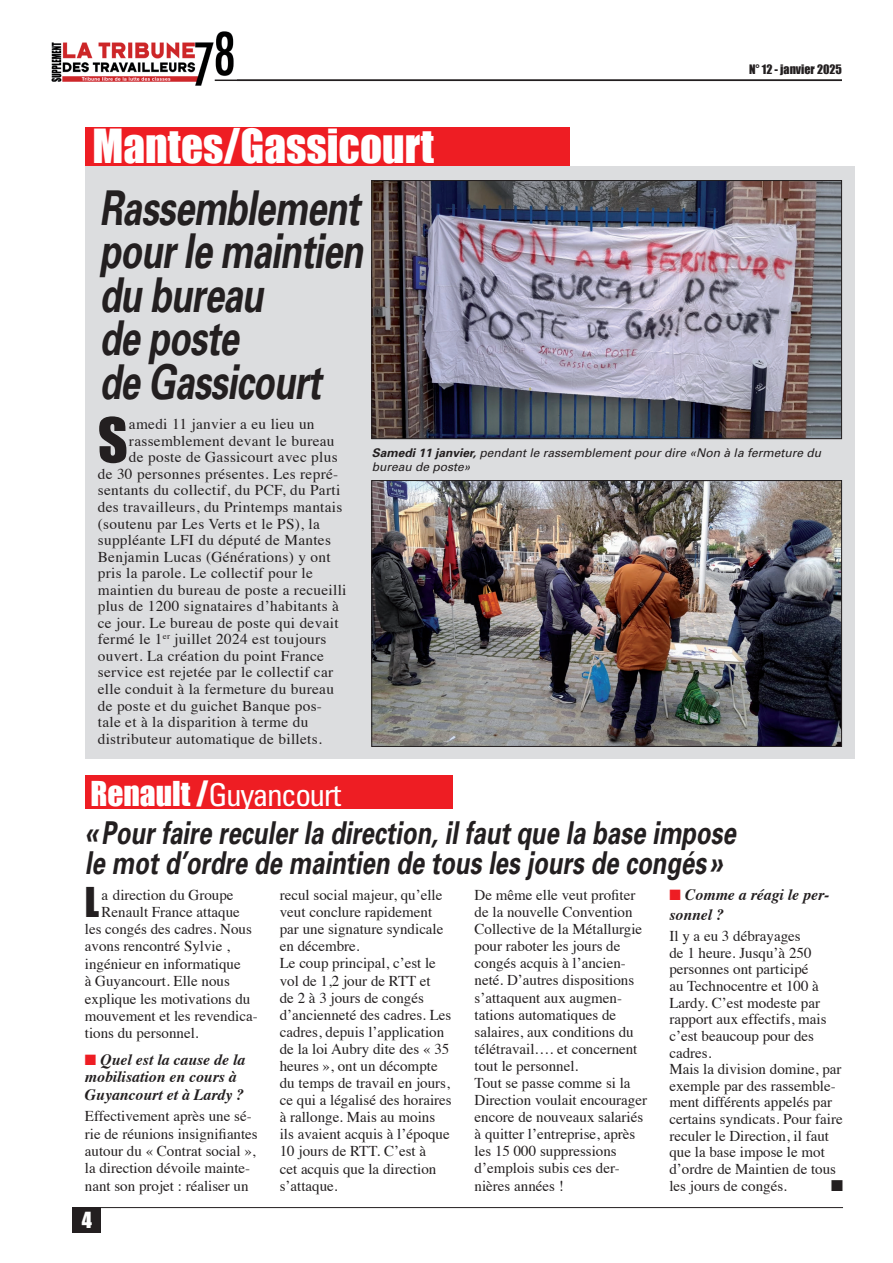
<style>
.page{position:relative;width:893px;height:1263px;background:#fff}
.page>*{position:absolute;margin:0;border:0;box-sizing:border-box;transform-origin:0 0}
.t1{font:56.85px "Impact";color:#231f20}
.t2{font:italic 700 48px/43.5px "Univers";letter-spacing:-.02em;color:#231f20;scale:.73 1}
.t3{font:43.2px "Impact";color:#fff}
.t4{font:37.8px "Impact";color:#231f20}
.t5{font:italic 700 31.5px/38.4px "Univers";color:#231f20;scale:.76 1}
.t6{font:20.4px "Impact";color:#fff}
.t7{font:italic 700 15.75px/17.2px "Times";color:#231f20}
.t8{font:15.75px "Zapf Dingbats ITC";color:#231f20}
.t9{font:15px/17.1px "Times";color:#231f20}
.t10{font:15px "Times";letter-spacing:.02em;color:#231f20}
.t11{font:italic 12px "Univers";color:#231f20}
.t12{font:12px "Impact";color:#231f20}
.s1{font-weight:700}
.s2{font-family:"Impact";font-weight:400;font-style:normal;color:#fff}
.s3{font-weight:400;font-style:normal;font-stretch:condensed;color:#fff}
.s4{color:#ee1d23}
</style>
<div class="page">
<div style="left:85px;top:166px;width:770px;height:593px;background:#dcdddf"></div>
<hr style="left:73px;top:1207px;width:770px;height:1px;background:#231f20">
<div style="left:73px;top:1207px;width:28px;height:25px;background:#231f20"></div>
<img style="left:51px;top:31px;width:185px;height:55px">
<div style="left:85px;top:128px;width:485px;height:38px;background:#ee1d23"></div>
<img style="left:373px;top:182px;width:467px;height:255px">
<div style="left:371px;top:180px;width:471px;height:259px;border:1px solid #231f20"></div>
<img style="left:373px;top:482px;width:467px;height:263px">
<div style="left:371px;top:480px;width:471px;height:267px;border:1px solid #231f20"></div>
<hr style="left:215px;top:80px;width:627px;height:1px;background:#231f20">
<div style="left:85px;top:775px;width:368px;height:34px;background:#ee1d23"></div>
<h3 class="t3" style="left:92px;top:113px;width:343px">Mantes/Gassicourt</h3>
<h2 class="t2" style="left:100px;top:184px;width:362px">Rassemblement pour le maintien du bureau<br>de poste<br>de Gassicourt</h2>
<p class="t12" style="left:749px;top:60px;width:94px">N° 12 - janvier 2025</p>
<h1 class="t1" style="left:98px;top:396px;width:31px">S</h1>
<p class="t10" style="left:129px;top:410px;width:187px">amedi 11 janvier a eu lieu un</p>
<p class="t10" style="left:129px;top:427px;width:207px">rassemblement devant le bureau</p>
<p class="t10" style="left:129px;top:443px;width:210px">de poste de Gassicourt avec plus</p>
<p class="t10" style="left:98px;top:460px;width:242px">de 30 personnes présentes. Les repré-</p>
<p class="t10" style="left:98px;top:476px;width:244px">sentants du collectif, du PCF, du Parti</p>
<p class="t10" style="left:98px;top:493px;width:246px">des travailleurs, du Printemps mantais</p>
<p class="t10" style="left:98px;top:509px;width:224px">(soutenu par Les Verts et le PS), la</p>
<p class="t10" style="left:98px;top:526px;width:235px">suppléante LFI du député de Mantes</p>
<p class="t10" style="left:98px;top:542px;width:234px">Benjamin Lucas (Générations) y ont</p>
<p class="t10" style="left:98px;top:559px;width:217px">pris la parole. Le collectif pour le</p>
<p class="t10" style="left:98px;top:576px;width:250px">maintien du bureau de poste a recueilli</p>
<p class="t10" style="left:98px;top:592px;width:243px">plus de 1200 signataires d’habitants à</p>
<p class="t10" style="left:98px;top:609px;width:242px">ce jour. Le bureau de poste qui devait</p>
<p class="t10" style="left:98px;top:625px;width:230px">fermé le 1<sup>er</sup> juillet 2024 est toujours</p>
<p class="t10" style="left:98px;top:642px;width:228px">ouvert. La création du point France</p>
<p class="t10" style="left:98px;top:658px;width:237px">service est rejetée par le collectif car</p>
<p class="t10" style="left:98px;top:675px;width:238px">elle conduit à la fermeture du bureau</p>
<p class="t10" style="left:98px;top:691px;width:226px">de poste et du guichet Banque pos-</p>
<p class="t10" style="left:98px;top:708px;width:212px">tale et à la disparition à terme du</p>
<p class="t10" style="left:98px;top:725px;width:226px">distributeur automatique de billets.</p>
<p class="t11" style="left:372px;top:445px;width:451px"><span class="s1">Samedi 11 janvier,</span> pendant le rassemblement pour dire «Non à la fermeture du</p>
<p class="t11" style="left:372px;top:459px;width:100px">bureau de poste»</p>
<h3 class="t5" style="left:85px;top:774px;width:858px"><span class="s2">Renault /</span><span class="s3">Guyancourt<br></span>«Pour faire reculer la direction, il faut que la base impose</h3>
<h3 class="t5" style="left:85px;top:843px;width:840px">le mot d’ordre de maintien de tous les jours de congés»</h3>
<h3 class="t4" style="left:85px;top:872px;width:16px">L</h3>
<p class="t9" style="left:102px;top:885px;width:134px">a direction du Groupe</p>
<p class="t9" style="left:102px;top:902px;width:140px">Renault France attaque</p>
<p class="t9" style="left:85px;top:919px;width:169px">les congés des cadres. Nous</p>
<p class="t9" style="left:85px;top:936px;width:146px">avons rencontré Sylvie ,</p>
<p class="t9" style="left:85px;top:954px;width:157px">ingénieur en informatique</p>
<p class="t9" style="left:85px;top:971px;width:146px">à Guyancourt. Elle nous</p>
<p class="t9" style="left:85px;top:989px;width:167px">explique les motivations du</p>
<p class="t9" style="left:85px;top:1006px;width:174px">mouvement et les revendica-</p>
<p class="t9" style="left:85px;top:1023px;width:115px">tions du personnel.</p>
<p class="t7" style="left:85px;top:1049px;width:162px"><span class="s4">■</span> Quel est la cause de la mobilisation en cours à<br>Guyancourt et à Lardy ?</p>
<p class="t9" style="left:85px;top:1106px;width:174px">Effectivement après une sé&shy;rie de réunions insignifiantes autour du « Contrat social », la direction dévoile mainte&shy;nant son projet : réaliser un</p>
<h3 class="t6" style="left:82px;top:1204px;width:12px">4</h3>
<p class="t9" style="left:280px;top:885px;width:174px">recul social majeur, qu’elle veut conclure rapidement par une signature syndicale en décembre.<br>Le coup principal, c’est le vol de 1,2 jour de RTT et<br>de 2 à 3 jours de congés d’ancienneté des cadres. Les cadres, depuis l’application de la loi Aubry dite des « 35 heures », ont un décompte du temps de travail en jours, ce qui a légalisé des horaires à rallonge. Mais au moins ils avaient acquis à l’époque<br>10 jours de RTT. C’est à<br>cet acquis que la direction s’attaque.</p>
<p class="t9" style="left:475px;top:885px;width:174px">De même elle veut profiter de la nouvelle Convention<br>Collective de la Métallurgie pour raboter les jours de congés acquis à l’ancien&shy;neté. D’autres dispositions s’attaquent aux augmen&shy;tations automatiques de salaires, aux conditions du télétravail…. et concernent tout le personnel.<br>Tout se passe comme si la<br>Direction voulait encourager encore de nouveaux salariés à quitter l’entreprise, après les 15 000 suppressions d’emplois subis ces der&shy;nières années !</p>
<p class="t7" style="left:669px;top:884px;width:161px;line-height:20px"><span class="s4">■</span> Comme a réagi le per&shy;sonnel ?</p>
<p class="t9" style="left:669px;top:926px;width:175px;line-height:16.6px">Il y a eu 3 débrayages<br>de 1 heure. Jusqu’à 250 personnes ont participé<br>au Technocentre et 100 à<br>Lardy. C’est modeste par rapport aux effectifs, mais c’est beaucoup pour des cadres.<br>Mais la division domine, par exemple par des rassemble&shy;ment différents appelés par certains syndicats. Pour faire reculer le Direction, il faut que la base impose le mot d’ordre de Maintien de tous les jours de congés.</p>
<p class="t8" style="left:831px;top:1178px;width:13px">■</p>
</div>
